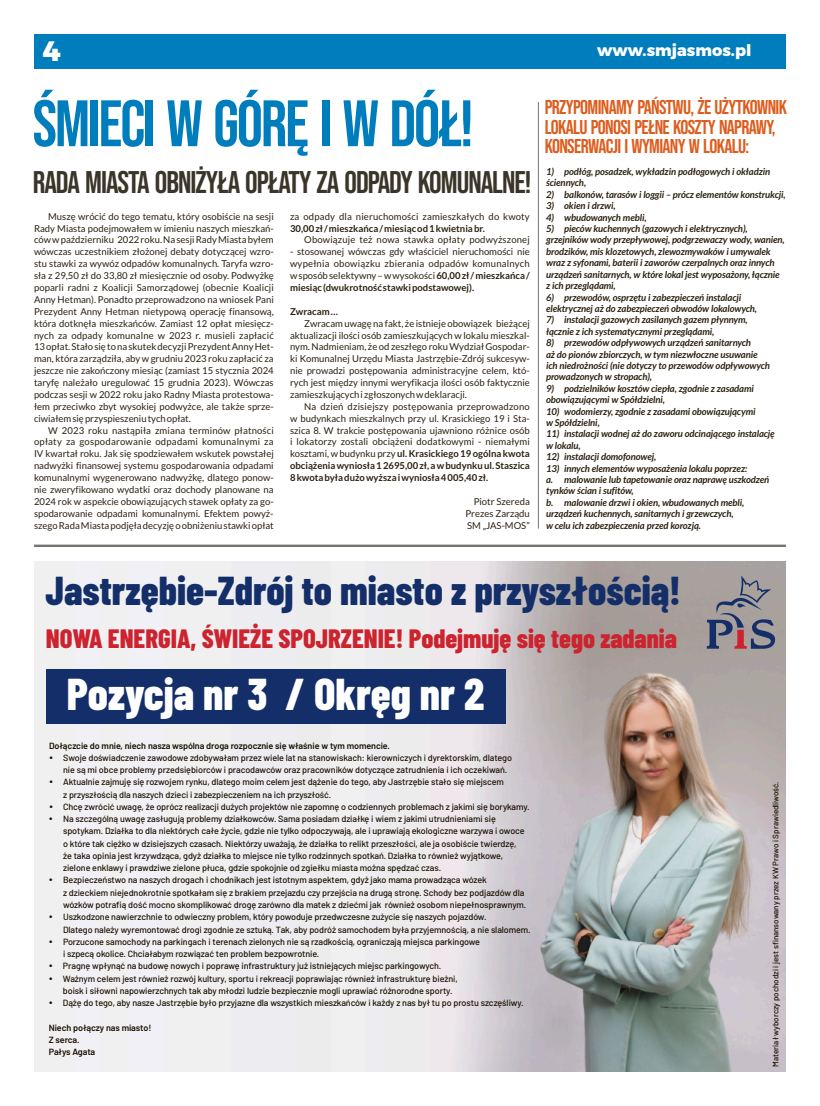
<style>
.page{position:relative;width:820px;height:1106px;background:#fff}
.page>*{position:absolute;margin:0;border:0;box-sizing:border-box;transform-origin:0 0}
.t1{font:65.5px "Bebas Neue";letter-spacing:-.03em;color:#007dbc}
.t2{font:800 44.6px "Barlow Condensed";color:#fefefe}
.t3{font:800 40.4px "Barlow Condensed";color:#132e68}
.t4{font:31.3px "Bebas Neue";letter-spacing:-.03em;color:#3b3429}
.t5{font:800 28px "Montserrat";color:#fefefe}
.t6{font:800 26.6px "Barlow Condensed";color:#cd232f}
.t7{font:20px/19.5px "Bebas Neue";letter-spacing:-.03em;color:#dd5d1e}
.t8{font:800 16px "Montserrat";color:#fefefe}
.t9{font:9.5px/11.9px "Lato";color:#2c2010;text-align:justify}
.t10{font:italic 700 9.5px/11.4px "Lato";letter-spacing:-.01em;color:#2c2010}
.t11{font:700 9.5px "Lato";color:#2c2010}
.t12{font:500 9px/12.2px "Barlow";letter-spacing:-.01em;color:#190e00}
.t13{font:600 9px/12.2px "Barlow";letter-spacing:-.01em;color:#190e00}
.t14{font:500 8px "Barlow";color:#190e00}
.s1{font-weight:700}
</style>
<div class="page">
<div style="left:34px;top:34px;width:751px;height:34px;background:#007dbc"></div>
<img style="left:34px;top:561px;width:751px;height:510px">
<div style="left:46px;top:669px;width:459px;height:54px;background:#132e68"></div>
<svg style="left:706px;top:575px;width:68px;height:73px;background:#8a858e"></svg>
<hr style="left:34px;top:544px;width:751px;height:3px;background:#77746f">
<hr style="left:537px;top:102px;width:1px;height:426px;background:#77746f">
<h3 class="t5" style="left:42px;top:34px;width:20px">4</h3>
<h3 class="t8" style="left:597px;top:40px;width:156px">www.smjasmos.pl</h3>
<h1 class="t1" style="left:33px;top:87px;width:442px">ŚMIECI W GÓRĘ I W DÓŁ!</h1>
<h3 class="t4" style="left:33px;top:165px;width:500px">RADA MIASTA OBNIŻYŁA OPŁATY ZA ODPADY KOMUNALNE!</h3>
<p class="t9" style="left:34px;top:211px;width:241px;text-indent:14px">Muszę wrócić do tego tematu, który osobiście na sesji Rady Miasta podejmowałem w imieniu naszych mieszkań&shy;ców w październiku 2022 roku. Na sesji Rady Miasta byłem wówczas uczestnikiem złożonej debaty dotyczącej wzro&shy;stu stawki za wywóz odpadów komunalnych. Taryfa wzro&shy;sła z 29,50 zł do 33,80 zł miesięcznie od osoby. Podwyżkę poparli radni z Koalicji Samorządowej (obecnie Koalicji Anny Hetman). Ponadto przeprowadzono na wniosek Pani Prezydent Anny Hetman nietypową operację finansową, która dotknęła mieszkańców. Zamiast 12 opłat miesięcz&shy;nych za odpady komunalne w 2023 r. musieli zapłacić 13 opłat. Stało się to na skutek decyzji Prezydent Anny Het&shy;man, która zarządziła, aby w grudniu 2023 roku zapłacić za jeszcze nie zakończony miesiąc (zamiast 15 stycznia 2024 taryfę należało uregulować 15 grudnia 2023). Wówczas podczas sesji w 2022 roku jako Radny Miasta protestowa&shy;łem przeciwko zbyt wysokiej podwyżce, ale także sprze&shy;ciwiałem się przyspieszeniu tych opłat.</p>
<p class="t9" style="left:34px;top:425px;width:241px;text-indent:14px">W 2023 roku nastąpiła zmiana terminów płatności opłaty za gospodarowanie odpadami komunalnymi za IV kwartał roku. Jak się spodziewałem wskutek powstałej nadwyżki finansowej systemu gospodarowania odpadami komunalnymi wygenerowano nadwyżkę, dlatego ponow&shy;nie zweryfikowano wydatki oraz dochody planowane na 2024 rok w aspekcie obowiązujących stawek opłaty za go&shy;spodarowanie odpadami komunalnymi. Efektem powyż&shy;szego Rada Miasta podjęła decyzję o obniżeniu stawki opłat</p>
<h3 class="t7" style="left:544px;top:98px;width:244px">PRZYPOMINAMY PAŃSTWU, ŻE UŻYTKOWNIK<br>LOKALU PONOSI PEŁNE KOSZTY NAPRAWY,<br>KONSERWACJI I WYMIANY W LOKALU:</h3>
<p class="t10" style="left:546px;top:166px;width:225px">1) podłóg, posadzek, wykładzin podłogowych i okładzin ściennych,</p>
<p class="t10" style="left:546px;top:189px;width:241px">2) balkonów, tarasów i loggii – prócz elementów konstrukcji,</p>
<p class="t10" style="left:546px;top:201px;width:71px">3) okien i drzwi,</p>
<p class="t10" style="left:546px;top:212px;width:102px">4) wbudowanych mebli,</p>
<p class="t10" style="left:546px;top:223px;width:240px">5) pieców kuchennych (gazowych i elektrycznych), grzejników wody przepływowej, podgrzewaczy wody, wanien, brodzików, mis klozetowych, zlewozmywaków i umywalek wraz z syfonami, baterii i zaworów czerpalnych oraz innych urządzeń sanitarnych, w które lokal jest wyposażony, łącznie z ich przeglądami,</p>
<p class="t10" style="left:546px;top:292px;width:212px">6) przewodów, osprzętu i zabezpieczeń instalacji elektrycznej aż do zabezpieczeń obwodów lokalowych,</p>
<p class="t10" style="left:546px;top:315px;width:203px">7) instalacji gazowych zasilanych gazem płynnym, łącznie z ich systematycznymi przeglądami,</p>
<p class="t10" style="left:546px;top:337px;width:225px">8) przewodów odpływowych urządzeń sanitarnych<br>aż do pionów zbiorczych, w tym niezwłoczne usuwanie ich niedrożności (nie dotyczy to przewodów odpływowych prowadzonych w stropach),</p>
<p class="t10" style="left:546px;top:383px;width:209px">9) podzielników kosztów ciepła, zgodnie z zasadami obowiązującymi w Spółdzielni,</p>
<p class="t10" style="left:546px;top:406px;width:211px">10) wodomierzy, zgodnie z zasadami obowiązującymi w Spółdzielni,</p>
<p class="t10" style="left:546px;top:429px;width:230px">11) instalacji wodnej aż do zaworu odcinającego instalację w lokalu,</p>
<p class="t10" style="left:546px;top:451px;width:112px">12) instalacji domofonowej,</p>
<p class="t10" style="left:546px;top:463px;width:225px">13) innych elementów wyposażenia lokalu poprzez:<br>a. malowanie lub tapetowanie oraz naprawę uszkodzeń tynków ścian i sufitów,<br>b. malowanie drzwi i okien, wbudowanych mebli, urządzeń kuchennych, sanitarnych i grzewczych,<br>w celu ich zabezpieczenia przed korozją.</p>
<p class="t9" style="left:290px;top:211px;width:241px">za odpady dla nieruchomości zamieszkałych do kwoty</p>
<p class="t11" style="left:290px;top:224px;width:196px">30,00 zł / mieszkańca / miesiąc od 1 kwietnia br.</p>
<p class="t9" style="left:304px;top:235px;width:227px">Obowiązuje też nowa stawka opłaty podwyższonej</p>
<p class="t9" style="left:290px;top:246px;width:241px">- stosowanej wówczas gdy właściciel nieruchomości nie wypełnia obowiązku zbierania odpadów komunalnych w sposób selektywny – w wysokości <span class="s1">60,00 zł / mieszkańca / miesiąc (dwukrotność stawki podstawowej).</span></p>
<p class="t11" style="left:290px;top:307px;width:49px">Zwracam …</p>
<p class="t9" style="left:290px;top:318px;width:241px;text-indent:14px">Zwracam uwagę na fakt, że istnieje obowiązek bieżącej aktualizacji ilości osób zamieszkujących w lokalu mieszkal&shy;nym. Nadmieniam, że od zeszłego roku Wydział Gospodar&shy;ki Komunalnej Urzędu Miasta Jastrzębie-Zdrój sukcesyw&shy;nie prowadzi postępowania administracyjne celem, któ&shy;rych jest między innymi weryfikacja ilości osób faktycznie zamieszkujących i zgłoszonych w deklaracji.</p>
<p class="t9" style="left:290px;top:401px;width:241px;text-indent:14px">Na dzień dzisiejszy postępowania przeprowadzono w budynkach mieszkalnych przy ul. Krasickiego 19 i Sta&shy;szica 8. W trakcie postępowania ujawniono różnice osób i lokatorzy zostali obciążeni dodatkowymi - niemałymi kosztami, w budynku przy <span class="s1">ul. Krasickiego 19 ogólna kwota obciążenia wyniosła 1 2695,00 zł, a w budynku ul. Staszica 8 kwota była dużo wyższa i wyniosła 4 005,40 zł.</span></p>
<p class="t9" style="left:465px;top:496px;width:66px;text-indent:8px">Piotr Szereda Prezes Zarządu SM „JAS-MOS”</p>
<h3 class="t3" style="left:45px;top:564px;width:636px">Jastrzębie-Zdrój to miasto z przyszłością!</h3>
<h3 class="t6" style="left:46px;top:621px;width:632px">NOWA ENERGIA, ŚWIEŻE SPOJRZENIE! Podejmuję się tego zadania</h3>
<h2 class="t2" style="left:67px;top:665px;width:419px">Pozycja nr 3 / Okręg nr 2</h2>
<p class="t13" style="left:49px;top:739px;width:342px">Dołączcie do mnie, niech nasza wspólna droga rozpocznie się właśnie w tym momencie.</p>
<p class="t12" style="left:63px;top:751px;width:469px">Swoje doświadczenie zawodowe zdobywałam przez wiele lat na stanowiskach: kierowniczych i dyrektorskim, dlatego<br>nie są mi obce problemy przedsiębiorców i pracodawców oraz pracowników dotyczące zatrudnienia i ich oczekiwań.<br>Aktualnie zajmuję się rozwojem rynku, dlatego moim celem jest dążenie do tego, aby Jastrzębie stało się miejscem<br>z przyszłością dla naszych dzieci i zabezpieczeniem na ich przyszłość.<br>Chcę zwrócić uwagę, że oprócz realizacji dużych projektów nie zapomnę o codziennych problemach z jakimi się borykamy.<br>Na szczególną uwagę zasługują problemy działkowców. Sama posiadam działkę i wiem z jakimi utrudnieniami się spotykam. Działka to dla niektórych całe życie, gdzie nie tylko odpoczywają, ale i uprawiają ekologiczne warzywa i owoce o które tak ciężko w dzisiejszych czasach. Niektórzy uważają, że działka to relikt przeszłości, ale ja osobiście twierdzę,<br>że taka opinia jest krzywdząca, gdyż działka to miejsce nie tylko rodzinnych spotkań. Działka to również wyjątkowe, zielone enklawy i prawdziwe zielone płuca, gdzie spokojnie od zgiełku miasta można spędzać czas.<br>Bezpieczeństwo na naszych drogach i chodnikach jest istotnym aspektem, gdyż jako mama prowadząca wózek<br>z dzieckiem niejednokrotnie spotkałam się z brakiem przejazdu czy przejścia na drugą stronę. Schody bez podjazdów dla wózków potrafią dość mocno skomplikować drogę zarówno dla matek z dziećmi jak również osobom niepełnosprawnym.<br>Uszkodzone nawierzchnie to odwieczny problem, który powoduje przedwczesne zużycie się naszych pojazdów.<br>Dlatego należy wyremontować drogi zgodnie ze sztuką. Tak, aby podróż samochodem była przyjemnością, a nie slalomem.<br>Porzucone samochody na parkingach i terenach zielonych nie są rzadkością, ograniczają miejsca parkingowe<br>i szpecą okolice. Chciałabym rozwiązać ten problem bezpowrotnie.<br>Pragnę wpłynąć na budowę nowych i poprawę infrastruktury już istniejących miejsc parkingowych.<br>Ważnym celem jest również rozwój kultury, sportu i rekreacji poprawiając również infrastrukturę bieżni,<br>boisk i siłowni napowierzchnych tak aby młodzi ludzie bezpiecznie mogli uprawiać różnorodne sporty.<br>Dążę do tego, aby nasze Jastrzębie było przyjazne dla wszystkich mieszkańców i każdy z nas był tu po prostu szczęśliwy.</p>
<p class="t13" style="left:49px;top:1020px;width:104px">Niech połączy nas miasto!<br>Z serca.<br>Pałys Agata</p>
<p class="t14" style="left:770px;top:1066px;width:287px;rotate:-90deg">Materiał wyborczy pochodzi i jest sfinansowany przez KW Prawo i Sprawiedliwość.</p>
</div>
